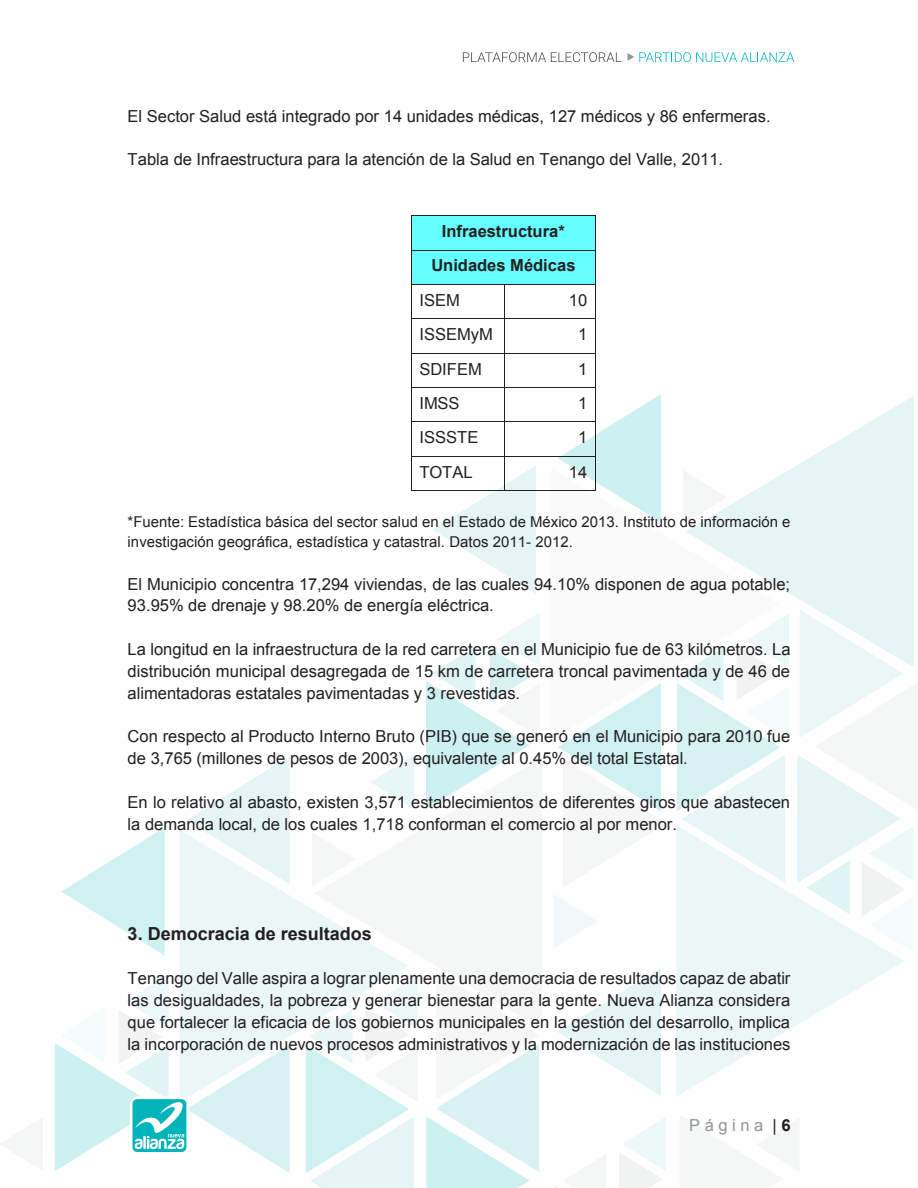
<style>
.page{position:relative;width:918px;height:1188px;background:#fff}
.page>*{position:absolute;margin:0;border:0;box-sizing:border-box;transform-origin:0 0}
.t1{font:700 18px "Arial";color:#231f20}
.t2{font:16.5px/21.8px "Arial";color:#231f20}
.t3{font:700 16.5px "Arial";color:#231f20}
.t4{font:16.5px "Arial";letter-spacing:.27em;color:#939598}
.t5{font:15px/19.8px "Arial";color:#231f20}
.s1{color:#231f20}
.s2{font-weight:700;color:#231f20}
</style>
<div class="page">
<svg style="left:61px;top:827px;width:104px;height:129px"></svg>
<svg style="left:187px;top:756px;width:103px;height:74px"></svg>
<svg style="left:180px;top:830px;width:134px;height:206px;fill:#ebf7f7"></svg>
<svg style="left:314px;top:910px;width:93px;height:61px;fill:#ebf7f7"></svg>
<svg style="left:305px;top:971px;width:234px;height:217px"></svg>
<svg style="left:312px;top:832px;width:2px;height:54px"></svg>
<svg style="left:555px;top:1117px;width:111px;height:71px"></svg>
<svg style="left:554px;top:895px;width:43px;height:53px"></svg>
<svg style="left:558px;top:968px;width:103px;height:128px"></svg>
<svg style="left:558px;top:740px;width:103px;height:71px"></svg>
<svg style="left:676px;top:825px;width:228px;height:272px;fill:#ebf7f7"></svg>
<svg style="left:570px;top:683px;width:91px;height:57px"></svg>
<svg style="left:686px;top:396px;width:228px;height:213px;fill:#e5f5f6"></svg>
<svg style="left:371px;top:755px;width:43px;height:54px"></svg>
<svg style="left:797px;top:609px;width:117px;height:343px"></svg>
<svg style="left:677px;top:614px;width:112px;height:269px"></svg>
<svg style="left:426px;top:613px;width:114px;height:196px"></svg>
<svg style="left:686px;top:470px;width:41px;height:54px"></svg>
<svg style="left:55px;top:974px;width:235px;height:199px"></svg>
<svg style="left:463px;top:52px;width:158px;height:10px"></svg>
<svg style="left:627px;top:52px;width:167px;height:10px"></svg>
<div style="left:412px;top:216px;width:183px;height:34px;background:#6ff"></div>
<hr style="left:412px;top:215px;width:183px;height:1px;background:#231f20">
<hr style="left:411px;top:216px;width:1px;height:34px;background:#231f20">
<hr style="left:595px;top:216px;width:1px;height:34px;background:#231f20">
<div style="left:412px;top:251px;width:183px;height:33px;background:#6ff"></div>
<hr style="left:412px;top:250px;width:183px;height:1px;background:#231f20">
<hr style="left:411px;top:250px;width:1px;height:34px;background:#231f20">
<hr style="left:595px;top:250px;width:1px;height:34px;background:#231f20">
<hr style="left:412px;top:284px;width:92px;height:1px;background:#231f20">
<hr style="left:505px;top:284px;width:90px;height:1px;background:#231f20">
<hr style="left:411px;top:285px;width:1px;height:33px;background:#231f20">
<hr style="left:504px;top:285px;width:1px;height:33px;background:#231f20">
<hr style="left:595px;top:285px;width:1px;height:33px;background:#231f20">
<hr style="left:412px;top:318px;width:92px;height:1px;background:#231f20">
<hr style="left:505px;top:318px;width:90px;height:1px;background:#231f20">
<hr style="left:411px;top:319px;width:1px;height:34px;background:#231f20">
<hr style="left:504px;top:319px;width:1px;height:34px;background:#231f20">
<hr style="left:595px;top:319px;width:1px;height:34px;background:#231f20">
<hr style="left:412px;top:353px;width:92px;height:1px;background:#231f20">
<hr style="left:505px;top:353px;width:90px;height:1px;background:#231f20">
<hr style="left:411px;top:354px;width:1px;height:33px;background:#231f20">
<hr style="left:504px;top:354px;width:1px;height:33px;background:#231f20">
<hr style="left:595px;top:354px;width:1px;height:33px;background:#231f20">
<hr style="left:412px;top:387px;width:92px;height:1px;background:#231f20">
<hr style="left:505px;top:387px;width:90px;height:1px;background:#231f20">
<hr style="left:411px;top:388px;width:1px;height:34px;background:#231f20">
<hr style="left:504px;top:388px;width:1px;height:34px;background:#231f20">
<hr style="left:595px;top:388px;width:1px;height:34px;background:#231f20">
<hr style="left:412px;top:422px;width:92px;height:1px;background:#231f20">
<hr style="left:505px;top:422px;width:90px;height:1px;background:#231f20">
<hr style="left:411px;top:422px;width:1px;height:34px;background:#231f20">
<hr style="left:504px;top:422px;width:1px;height:34px;background:#231f20">
<hr style="left:412px;top:456px;width:92px;height:1px;background:#231f20">
<hr style="left:505px;top:456px;width:90px;height:1px;background:#231f20">
<hr style="left:411px;top:457px;width:1px;height:33px;background:#231f20">
<hr style="left:412px;top:490px;width:92px;height:1px;background:#231f20">
<hr style="left:504px;top:457px;width:1px;height:33px;background:#231f20">
<svg style="left:433px;top:466px;width:103px;height:128px"></svg>
<hr style="left:505px;top:490px;width:90px;height:1px;background:#231f20">
<svg style="left:558px;top:394px;width:103px;height:128px"></svg>
<p class="t2" style="left:128px;top:105px;width:644px">El Sector Salud está integrado por 14 unidades médicas, 127 médicos y 86 enfermeras.</p>
<p class="t2" style="left:128px;top:149px;width:597px">Tabla de Infraestructura para la atención de la Salud en Tenango del Valle, 2011.</p>
<p class="t3" style="left:442px;top:220px;width:125px">Infraestructura*</p>
<p class="t3" style="left:431px;top:255px;width:146px">Unidades Médicas</p>
<p class="t2" style="left:419px;top:290px;width:42px">ISEM</p>
<p class="t2" style="left:569px;top:290px;width:20px">10</p>
<p class="t2" style="left:419px;top:324px;width:75px">ISSEMyM</p>
<p class="t2" style="left:578px;top:324px;width:11px">1</p>
<p class="t2" style="left:419px;top:358px;width:64px">SDIFEM</p>
<p class="t2" style="left:578px;top:358px;width:11px">1</p>
<p class="t2" style="left:419px;top:393px;width:42px">IMSS</p>
<p class="t2" style="left:578px;top:393px;width:11px">1</p>
<p class="t2" style="left:419px;top:427px;width:60px">ISSSTE</p>
<p class="t2" style="left:578px;top:427px;width:11px">1</p>
<p class="t2" style="left:419px;top:461px;width:55px">TOTAL</p>
<p class="t2" style="left:569px;top:461px;width:20px">14</p>
<p class="t5" style="left:128px;top:512px;width:664px">*Fuente: Estadística básica del sector salud en el Estado de México 2013. Instituto de información e investigación geográfica, estadística y catastral. Datos 2011- 2012.</p>
<p class="t2" style="left:128px;top:573px;width:664px">El Municipio concentra 17,294 viviendas, de las cuales 94.10% disponen de agua potable;<br>93.95% de drenaje y 98.20% de energía eléctrica.</p>
<p class="t2" style="left:128px;top:639px;width:664px;text-align:justify">La longitud en la infraestructura de la red carretera en el Municipio fue de 63 kilómetros. La distribución municipal desagregada de 15 km de carretera troncal pavimentada y de 46 de alimentadoras estatales pavimentadas y 3 revestidas.</p>
<p class="t2" style="left:128px;top:726px;width:664px">Con respecto al Producto Interno Bruto (PIB) que se generó en el Municipio para 2010 fue de 3,765 (millones de pesos de 2003), equivalente al 0.45% del total Estatal.</p>
<p class="t2" style="left:128px;top:791px;width:664px">En lo relativo al abasto, existen 3,571 establecimientos de diferentes giros que abastecen la demanda local, de los cuales 1,718 conforman el comercio al por menor.</p>
<p class="t1" style="left:128px;top:922px;width:246px">3. Democracia de resultados</p>
<p class="t2" style="left:128px;top:968px;width:664px;text-align:justify">Tenango del Valle aspira a lograr plenamente una democracia de resultados capaz de abatir las desigualdades, la pobreza y generar bienestar para la gente. Nueva Alianza considera que fortalecer la eficacia de los gobiernos municipales en la gestión del desarrollo, implica la incorporación de nuevos procesos administrativos y la modernización de las instituciones</p>
<p class="t4" style="left:689px;top:1115px;width:103px">Página <span class="s1">|</span> <span class="s2">6</span></p>
</div>
